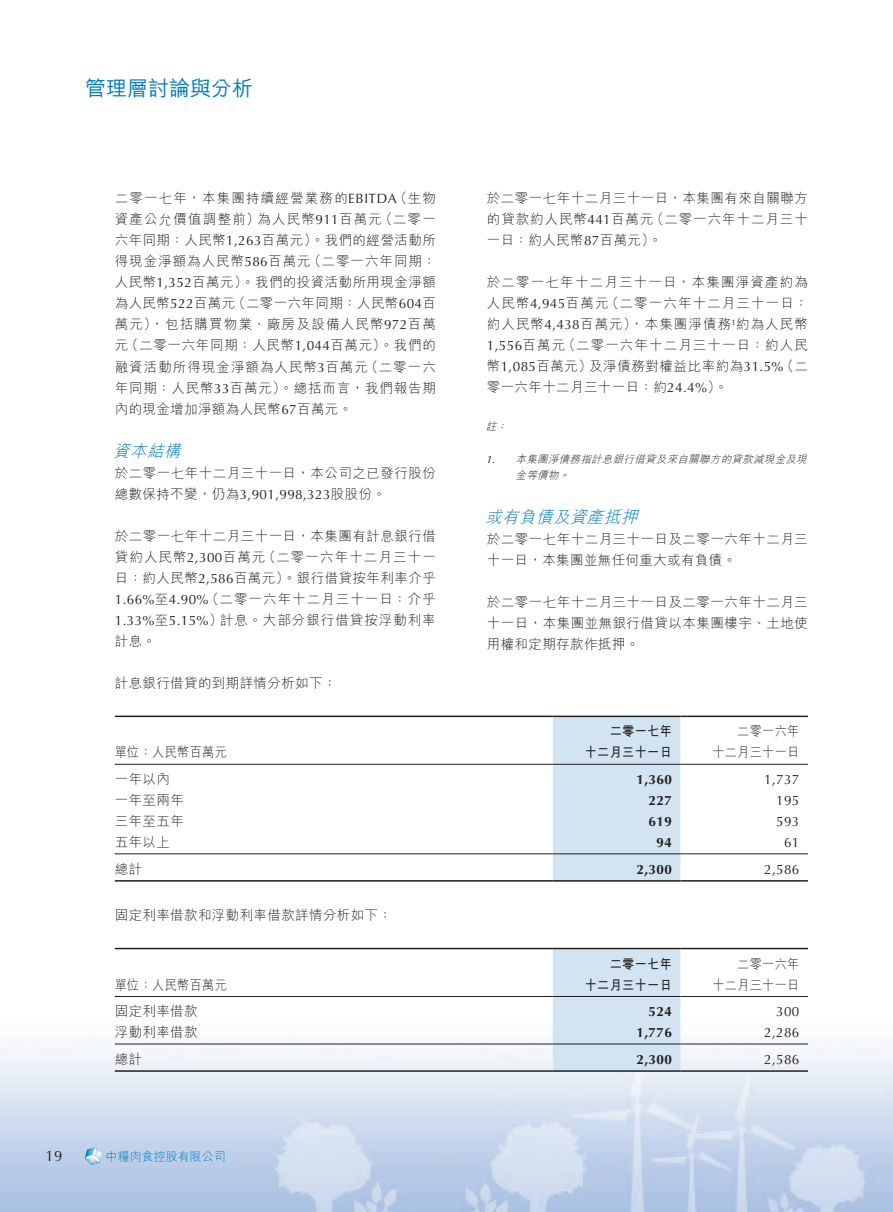
<style>
.page{position:relative;width:893px;height:1212px;background:#fff}
.page>*{position:absolute;margin:0;border:0;box-sizing:border-box;transform-origin:0 0}
.t1{font:500 21px "M Hei HK";color:#007dbb}
.t2{font:italic 300 16.5px "M Hei HK";color:#007dbb}
.t3{font:15px "Optima LT Std";color:#231f20}
.t4{font:300 13.5px/21px "M Hei HK";letter-spacing:.035em;color:#231f20;text-align:justify}
.t5{font:300 13.5px/21px "M Hei HK";letter-spacing:.035em;color:#231f20;text-align:right;scale:.9 1}
.t6{font:700 13.5px "Optima LT Std";letter-spacing:.03em;color:#231f20}
.t7{font:13.5px "Optima LT Std";letter-spacing:.03em;color:#231f20}
.t8{font:700 13.5px/21px "M Hei HK";letter-spacing:.03em;color:#231f20;text-align:right;scale:.9 1}
.t9{font:300 12px "M Hei HK";color:#007dbb}
.t10{font:italic 300 10.5px/16.5px "M Hei HK";color:#231f20}
.s1{font-family:"Optima LT Std";font-weight:400}
</style>
<div class="page">
<img style="left:0;top:715px;width:893px;height:497px">
<img style="left:85px;top:1147px;width:17px;height:15px">
<svg style="left:85px;top:1148px;width:15px;height:16px"></svg>
<div style="left:553px;top:717px;width:127px;height:163px;background:#d2e4f1"></div>
<hr style="left:115px;top:716px;width:438px;height:1px;background:#231f20">
<hr style="left:553px;top:716px;width:127px;height:1px;background:#231f20">
<hr style="left:680px;top:716px;width:128px;height:1px;background:#231f20">
<hr style="left:115px;top:764px;width:438px;height:1px;background:#231f20">
<hr style="left:553px;top:764px;width:127px;height:1px;background:#231f20">
<hr style="left:680px;top:764px;width:128px;height:1px;background:#231f20">
<hr style="left:115px;top:853px;width:438px;height:1px;background:#231f20">
<hr style="left:553px;top:853px;width:127px;height:1px;background:#231f20">
<hr style="left:680px;top:853px;width:128px;height:1px;background:#231f20">
<hr style="left:115px;top:880px;width:438px;height:1px;background:#231f20">
<hr style="left:553px;top:880px;width:127px;height:1px;background:#231f20">
<hr style="left:680px;top:880px;width:128px;height:1px;background:#231f20">
<div style="left:553px;top:949px;width:127px;height:121px;background:#d2e4f1"></div>
<hr style="left:115px;top:948px;width:438px;height:1px;background:#231f20">
<hr style="left:553px;top:948px;width:127px;height:1px;background:#231f20">
<hr style="left:680px;top:948px;width:128px;height:1px;background:#231f20">
<hr style="left:115px;top:996px;width:438px;height:1px;background:#231f20">
<hr style="left:553px;top:996px;width:127px;height:1px;background:#231f20">
<hr style="left:680px;top:996px;width:128px;height:1px;background:#231f20">
<hr style="left:115px;top:1043px;width:438px;height:1px;background:#231f20">
<hr style="left:553px;top:1043px;width:127px;height:1px;background:#231f20">
<hr style="left:680px;top:1043px;width:128px;height:1px;background:#231f20">
<hr style="left:115px;top:1070px;width:438px;height:2px;background:#231f20">
<hr style="left:553px;top:1070px;width:127px;height:2px;background:#231f20">
<hr style="left:680px;top:1070px;width:128px;height:2px;background:#231f20">
<h1 class="t1" style="left:85px;top:73px;width:169px">管理層討論與分析</h1>
<p class="t4" style="left:115px;top:187px;width:323px">二零一七年，本集團持續經營業務的<span class="s1">EBITDA</span>（生物資產公允價值調整前）為人民幣<span class="s1">911</span>百萬元（二零一六年同期：人民幣<span class="s1">1,263</span>百萬元）。我們的經營活動所得現金淨額為人民幣<span class="s1">586</span>百萬元（二零一六年同期：人民幣<span class="s1">1,352</span>百萬元）。我們的投資活動所用現金淨額為人民幣<span class="s1">522</span>百萬元（二零一六年同期：人民幣<span class="s1">604</span>百萬元），包括購買物業、廠房及設備人民幣<span class="s1">972</span>百萬元（二零一六年同期：人民幣<span class="s1">1,044</span>百萬元）。我們的融資活動所得現金淨額為人民幣<span class="s1">3</span>百萬元（二零一六年同期：人民幣<span class="s1">33</span>百萬元）。總括而言，我們報告期內的現金增加淨額為人民幣<span class="s1">67</span>百萬元。</p>
<p class="t2" style="left:113px;top:439px;width:75px">資本結構</p>
<p class="t4" style="left:115px;top:462px;width:323px">於二零一七年十二月三十一日，本公司之已發行股份總數保持不變，仍為<span class="s1">3,901,998,323</span>股股份。</p>
<p class="t4" style="left:115px;top:525px;width:323px">於二零一七年十二月三十一日，本集團有計息銀行借貸約人民幣<span class="s1">2,300</span>百萬元（二零一六年十二月三十一日：約人民幣<span class="s1">2,586</span>百萬元）。銀行借貸按年利率介乎<span class="s1">1.66%</span>至<span class="s1">4.90%</span>（二零一六年十二月三十一日：介乎<span class="s1">1.33%</span>至<span class="s1">5.15%</span>）計息。大部分銀行借貸按浮動利率計息。</p>
<p class="t4" style="left:115px;top:672px;width:223px">計息銀行借貸的到期詳情分析如下：</p>
<p class="t5" style="left:115px;top:741px;width:126px">單位：人民幣百萬元</p>
<p class="t4" style="left:487px;top:187px;width:323px">於二零一七年十二月三十一日，本集團有來自關聯方的貸款約人民幣<span class="s1">441</span>百萬元（二零一六年十二月三十一日：約人民幣<span class="s1">87</span>百萬元）。</p>
<p class="t4" style="left:487px;top:271px;width:323px">於二零一七年十二月三十一日，本集團淨資產約為人民幣<span class="s1">4,945</span>百萬元（二零一六年十二月三十一日：約人民幣<span class="s1">4,438</span>百萬元），本集團淨債務<sup>1</sup>約為人民幣<span class="s1">1,556</span>百萬元（二零一六年十二月三十一日：約人民幣<span class="s1">1,085</span>百萬元）及淨債務對權益比率約為<span class="s1">31.5%</span>（二零一六年十二月三十一日：約<span class="s1">24.4%</span>）。</p>
<p class="t10" style="left:486px;top:417px;width:27px">註：</p>
<p class="t10" style="left:516px;top:450px;width:296px;text-indent:-30px"><span class="s1">1.</span> 本集團淨債務指計息銀行借貸及來自關聯方的貸款減現金及現金等價物。</p>
<p class="t2" style="left:485px;top:505px;width:160px">或有負債及資產抵押</p>
<p class="t4" style="left:487px;top:528px;width:322px">於二零一七年十二月三十一日及二零一六年十二月三十一日，本集團並無任何重大或有負債。</p>
<p class="t4" style="left:487px;top:591px;width:322px">於二零一七年十二月三十一日及二零一六年十二月三十一日，本集團並無銀行借貸以本集團樓宇、土地使用權和定期存款作抵押。</p>
<p class="t8" style="left:585px;top:720px;width:98px">二零一七年<br>十二月三十一日</p>
<p class="t5" style="left:712px;top:720px;width:98px">二零一六年<br>十二月三十一日</p>
<p class="t4" style="left:115px;top:768px;width:57px">一年以內</p>
<p class="t6" style="left:637px;top:771px;width:37px">1,360</p>
<p class="t7" style="left:764px;top:771px;width:37px">1,737</p>
<p class="t4" style="left:115px;top:789px;width:71px">一年至兩年</p>
<p class="t6" style="left:649px;top:792px;width:25px">227</p>
<p class="t7" style="left:776px;top:792px;width:25px">195</p>
<p class="t4" style="left:115px;top:810px;width:71px">三年至五年</p>
<p class="t6" style="left:649px;top:813px;width:25px">619</p>
<p class="t7" style="left:776px;top:813px;width:25px">593</p>
<p class="t4" style="left:115px;top:831px;width:57px">五年以上</p>
<p class="t6" style="left:656px;top:834px;width:17px">94</p>
<p class="t7" style="left:784px;top:834px;width:17px">61</p>
<p class="t4" style="left:115px;top:857px;width:29px">總計</p>
<p class="t6" style="left:637px;top:861px;width:37px">2,300</p>
<p class="t7" style="left:764px;top:861px;width:37px">2,586</p>
<p class="t4" style="left:115px;top:904px;width:279px">固定利率借款和浮動利率借款詳情分析如下：</p>
<p class="t5" style="left:115px;top:973px;width:126px">單位：人民幣百萬元</p>
<p class="t8" style="left:585px;top:952px;width:98px">二零一七年<br>十二月三十一日</p>
<p class="t5" style="left:712px;top:952px;width:98px">二零一六年<br>十二月三十一日</p>
<p class="t4" style="left:115px;top:1000px;width:84px">固定利率借款</p>
<p class="t6" style="left:649px;top:1004px;width:25px">524</p>
<p class="t7" style="left:776px;top:1004px;width:25px">300</p>
<p class="t4" style="left:115px;top:1021px;width:84px">浮動利率借款</p>
<p class="t6" style="left:637px;top:1025px;width:37px">1,776</p>
<p class="t7" style="left:764px;top:1025px;width:37px">2,286</p>
<p class="t4" style="left:115px;top:1048px;width:29px">總計</p>
<p class="t6" style="left:637px;top:1051px;width:37px">2,300</p>
<p class="t7" style="left:764px;top:1051px;width:37px">2,586</p>
<p class="t3" style="left:46px;top:1147px;width:18px">19</p>
<p class="t9" style="left:106px;top:1148px;width:121px">中糧肉食控股有限公司</p>
</div>
